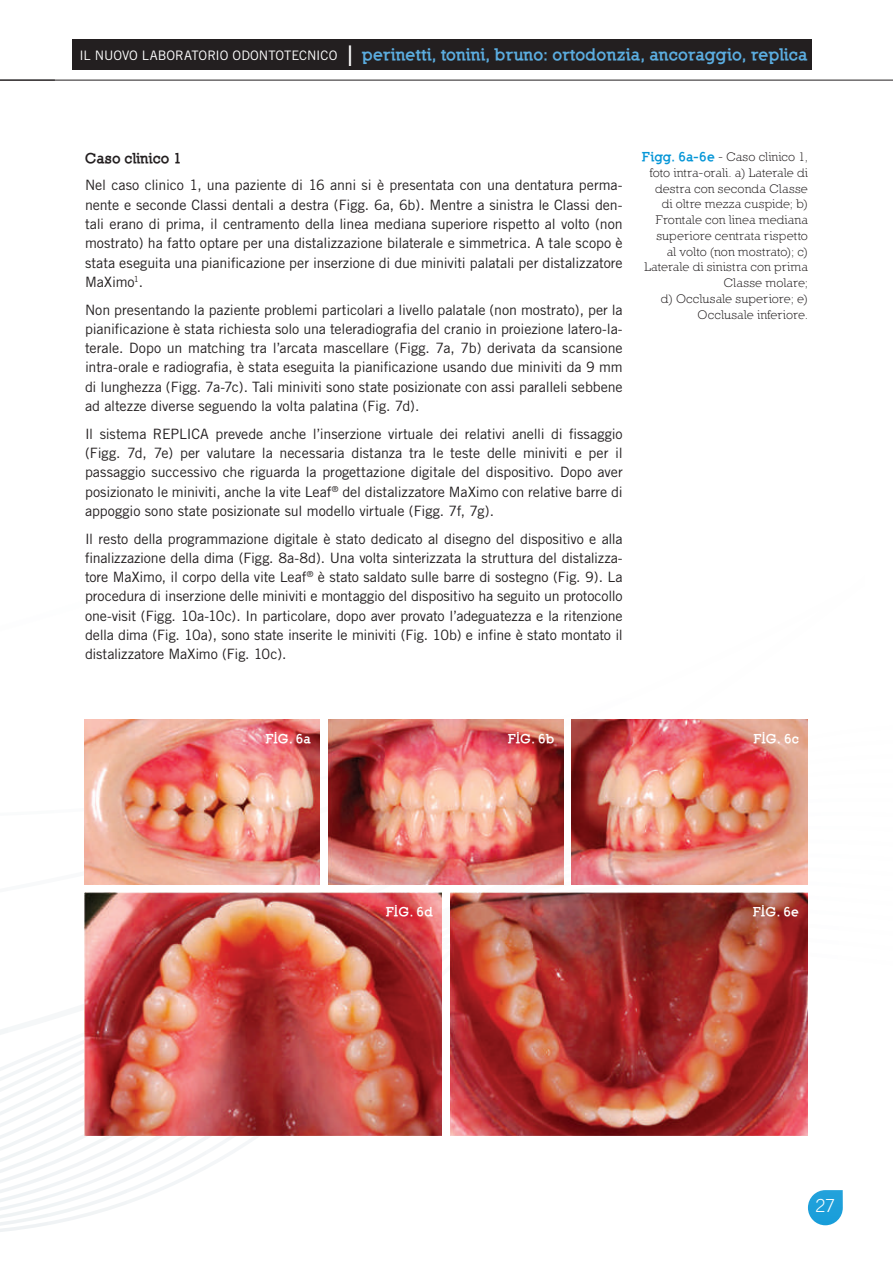
<style>
.page{position:relative;width:893px;height:1263px;background:#fff}
.page>*{position:absolute;margin:0;border:0;box-sizing:border-box;transform-origin:0 0}
.t1{font:300 18px "Trade Gothic";color:#fff}
.t2{font:900 16.5px "Nilland";letter-spacing:.005em;color:#5bade0}
.t3{font:14.25px/19.2px "Trade Gothic";letter-spacing:-.01em;color:#231f20;text-align:justify}
.t4{font:900 14.25px "Nilland";letter-spacing:.005em;color:#231f20}
.t5{font:12.75px/15.8px "Nilland";letter-spacing:.005em;color:#231f20;text-align:right}
.t6{font:900 12.75px "Nilland";letter-spacing:.025em;color:#fff}
.s1{font-family:"Trade Gothic";font-weight:400;font-size:13.05px;color:#fff}
.s2{font-family:"Trade Gothic";font-weight:300;font-size:28.5px;color:#fff}
.s3{font-weight:900;color:#0696d7}
</style>
<div class="page">
<hr style="left:0;top:80px;width:893px;height:1px;background:#231f20">
<img style="left:84px;top:720px;width:236px;height:164px">
<img style="left:328px;top:720px;width:235px;height:164px">
<img style="left:572px;top:720px;width:235px;height:164px">
<img style="left:84px;top:893px;width:358px;height:242px">
<img style="left:450px;top:893px;width:357px;height:242px">
<div style="left:72px;top:39px;width:740px;height:30px;background:#231f20"></div>
<p class="t2" style="left:80px;top:44px;width:730px"><span class="s1">IL NUOVO LABORATORIO ODONTOTECNICO</span> <span class="s2">I</span> perinetti, tonini, bruno: ortodonzia, ancoraggio, replica</p>
<p class="t4" style="left:85px;top:149px;width:99px">Caso clinico 1</p>
<p class="t3" style="left:85px;top:176px;width:539px">Nel caso clinico 1, una paziente di 16 anni si è presentata con una dentatura perma&shy;nente e seconde Classi dentali a destra (Figg. 6a, 6b). Mentre a sinistra le Classi den&shy;tali erano di prima, il centramento della linea mediana superiore rispetto al volto (non mostrato) ha fatto optare per una distalizzazione bilaterale e simmetrica. A tale scopo è stata eseguita una pianificazione per inserzione di due miniviti palatali per distalizzatore MaXimo<sup>1</sup>.</p>
<p class="t3" style="left:85px;top:300px;width:539px">Non presentando la paziente problemi particolari a livello palatale (non mostrato), per la pianificazione è stata richiesta solo una teleradiografia del cranio in proiezione latero-la&shy;terale. Dopo un matching tra l’arcata mascellare (Figg. 7a, 7b) derivata da scansione intra-orale e radiografia, è stata eseguita la pianificazione usando due miniviti da 9 mm di lunghezza (Figg. 7a-7c). Tali miniviti sono state posizionate con assi paralleli sebbene ad altezze diverse seguendo la volta palatina (Fig. 7d).</p>
<p class="t3" style="left:85px;top:424px;width:539px">Il sistema REPLICA prevede anche l’inserzione virtuale dei relativi anelli di fissaggio (Figg. 7d, 7e) per valutare la necessaria distanza tra le teste delle miniviti e per il passaggio successivo che riguarda la progettazione digitale del dispositivo. Dopo aver posizionato le miniviti, anche la vite Leaf<sup>®</sup> del distalizzatore MaXimo con relative barre di appoggio sono state posizionate sul modello virtuale (Figg. 7f, 7g).</p>
<p class="t3" style="left:85px;top:529px;width:539px">Il resto della programmazione digitale è stato dedicato al disegno del dispositivo e alla finalizzazione della dima (Figg. 8a-8d). Una volta sinterizzata la struttura del distalizza&shy;tore MaXimo, il corpo della vite Leaf<sup>®</sup> è stato saldato sulle barre di sostegno (Fig. 9). La procedura di inserzione delle miniviti e montaggio del dispositivo ha seguito un protocollo one-visit (Figg. 10a-10c). In particolare, dopo aver provato l’adeguatezza e la ritenzione della dima (Fig. 10a), sono state inserite le miniviti (Fig. 10b) e infine è stato montato il distalizzatore MaXimo (Fig. 10c).</p>
<p class="t5" style="left:643px;top:149px;width:167px"><span class="s3">Figg. 6a-6e</span> - Caso clinico 1, foto intra-orali. a) Laterale di destra con seconda Classe di oltre mezza cuspide; b)<br>Frontale con linea mediana superiore centrata rispetto<br>al volto (non mostrato); c)<br>Laterale di sinistra con prima<br>Classe molare;<br>d) Occlusale superiore; e)<br>Occlusale inferiore.</p>
<p class="t6" style="left:266px;top:731px;width:47px">FIG. 6a</p>
<p class="t6" style="left:508px;top:731px;width:48px">FIG. 6b</p>
<p class="t6" style="left:754px;top:731px;width:47px">FIG. 6c</p>
<p class="t6" style="left:387px;top:904px;width:48px">FIG. 6d</p>
<p class="t6" style="left:753px;top:904px;width:47px">FIG. 6e</p>
<p class="t1" style="left:816px;top:1195px;width:21px">27</p>
</div>
